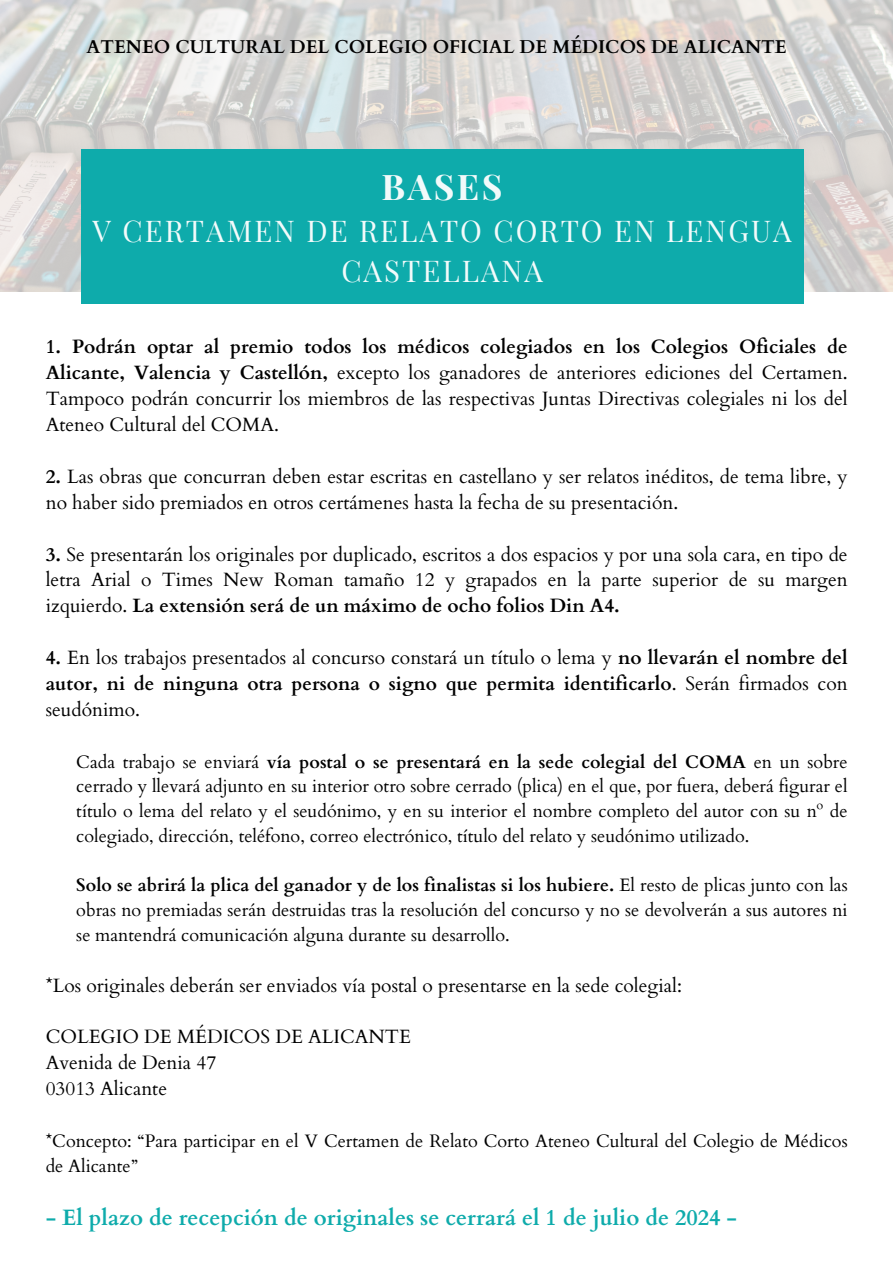
<style>
.page{position:relative;width:893px;height:1264px;background:#fff}
.page>*{position:absolute;margin:0;border:0;box-sizing:border-box;transform-origin:0 0}
.t1{font:700 35.4px "Playfair Display";letter-spacing:.07em;color:#fff}
.t2{font:29.4px/40.5px "Playfair Display";letter-spacing:.07em;color:#fff;text-align:center}
.t3{font:700 22.2px "Cardo";color:#0eabab}
.t4{font:19.2px/25.8px "Cardo";color:#000;text-align:justify}
.t5{font:700 18.6px "Cardo";color:#000}
.t6{font:18px/24.8px "Cardo";color:#000;text-align:justify}
.s1{font-weight:700}
</style>
<div class="page">
<img style="left:0;top:0;width:892px;height:292px">
<div style="left:81px;top:150px;width:723px;height:154px;background:#0eabab"></div>
<p class="t5" style="left:86px;top:35px;width:701px">ATENEO CULTURAL DEL COLEGIO OFICIAL DE MÉDICOS DE ALICANTE</p>
<h1 class="t1" style="left:381px;top:162px;width:122px">BASES</h1>
<h2 class="t2" style="left:93px;top:209px;width:700px">V CERTAMEN DE RELATO CORTO EN LENGUA<br>CASTELLANA</h2>
<p class="t4" style="left:46px;top:334px;width:803px"><span class="s1">1. Podrán optar al premio todos los médicos colegiados en los Colegios Oficiales de Alicante, Valencia y Castellón,</span> excepto los ganadores de anteriores ediciones del Certamen.<br>Tampoco podrán concurrir los miembros de las respectivas Juntas Directivas colegiales ni los del Ateneo Cultural del COMA.</p>
<h1 class="t4" style="left:46px;top:464px;width:803px"><span class="s1">2.</span> Las obras que concurran deben estar escritas en castellano y ser relatos inéditos, de tema libre, y no haber sido premiados en otros certámenes hasta la fecha de su presentación.</h1>
<p class="t4" style="left:46px;top:541px;width:803px"><span class="s1">3.</span> Se presentarán los originales por duplicado, escritos a dos espacios y por una sola cara, en tipo de letra Arial o Times New Roman tamaño 12 y grapados en la parte superior de su margen izquierdo. <span class="s1">La extensión será de un máximo de ocho folios Din A4.</span></p>
<p class="t4" style="left:46px;top:645px;width:803px"><span class="s1">4.</span> En los trabajos presentados al concurso constará un título o lema y <span class="s1">no llevarán el nombre del autor, ni de ninguna otra persona o signo que permita identificarlo</span>. Serán firmados con seudónimo.</p>
<p class="t6" style="left:76px;top:749px;width:772px">Cada trabajo se enviará <span class="s1">vía postal o se presentará en la sede colegial del COMA</span> en un sobre cerrado y llevará adjunto en su interior otro sobre cerrado (plica) en el que, por fuera, deberá figurar el título o lema del relato y el seudónimo, y en su interior el nombre completo del autor con su nº de colegiado, dirección, teléfono, correo electrónico, título del relato y seudónimo utilizado.</p>
<p class="t6" style="left:76px;top:873px;width:772px"><span class="s1">Solo se abrirá la plica del ganador y de los finalistas si los hubiere.</span> El resto de plicas junto con las obras no premiadas serán destruidas tras la resolución del concurso y no se devolverán a sus autores ni se mantendrá comunicación alguna durante su desarrollo.</p>
<p class="t4" style="left:46px;top:972px;width:637px">*Los originales deberán ser enviados vía postal o presentarse en la sede colegial:</p>
<p class="t4" style="left:46px;top:1024px;width:366px">COLEGIO DE MÉDICOS DE ALICANTE</p>
<p class="t4" style="left:46px;top:1050px;width:172px">Avenida de Denia 47</p>
<p class="t4" style="left:46px;top:1076px;width:123px">03013 Alicante</p>
<p class="t6" style="left:46px;top:1128px;width:803px">*Concepto: “Para participar en el V Certamen de Relato Corto Ateneo Cultural del Colegio de Médicos de Alicante”</p>
<p class="t3" style="left:46px;top:1202px;width:692px">- El plazo de recepción de originales se cerrará el 1 de julio de 2024 -</p>
</div>
